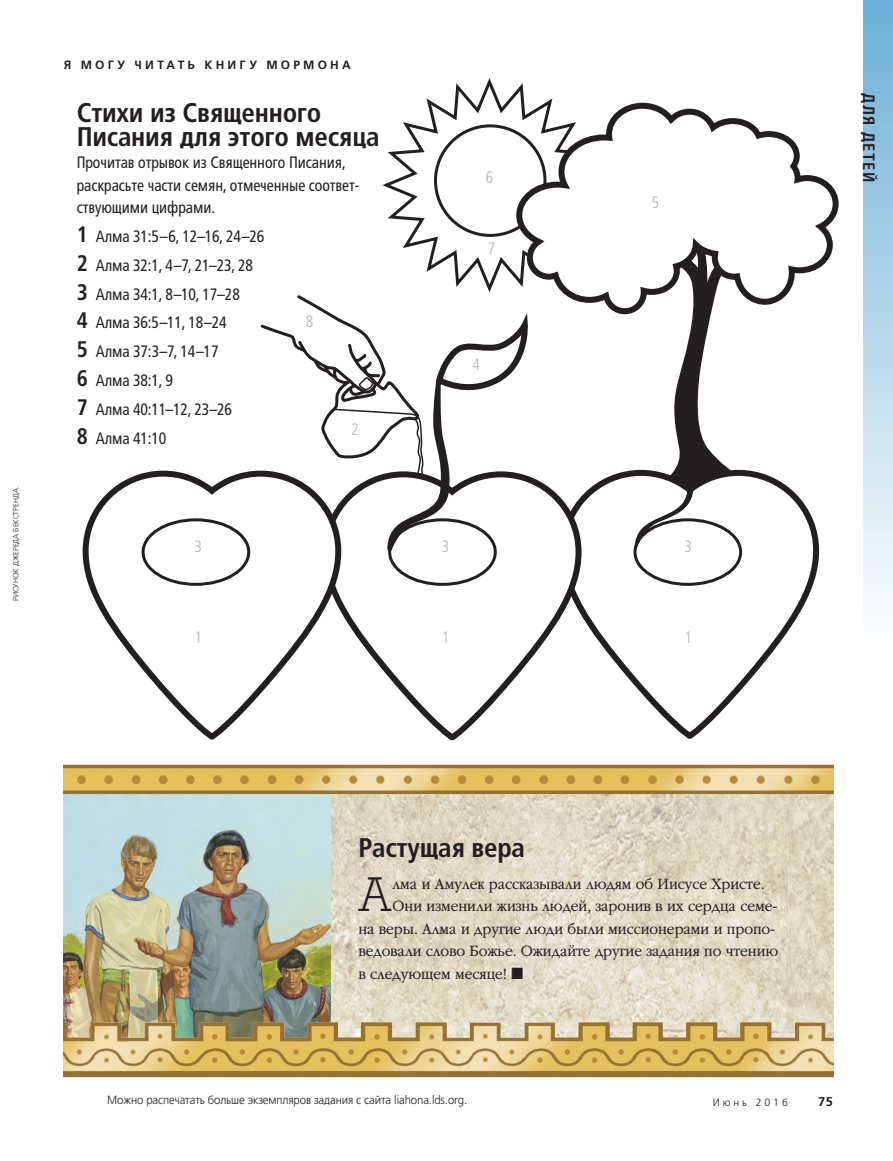
<style>
.page{position:relative;width:893px;height:1161px;background:#fff}
.page>*{position:absolute;margin:0;border:0;box-sizing:border-box;transform-origin:0 0}
.ARTCL_para_first_reg{font:300 49.65px "Rockwelllds Lat";color:#231f20;scale:.95 1}
.t1{font:700 condensed 27px/24px "Frutigerlds Lat";letter-spacing:-.01em;color:#231f20}
.ARTCL_para_first_reg-2{font:300 16.5px "Garamondlds Lat Plus";letter-spacing:-.01em;color:#231f20;scale:.95 1}
.LISTnmbr-1_para__I_C{font:condensed 16.5px "Frutigerlds Lat";letter-spacing:-.01em;color:#231f20;scale:.95 1}
.SIDE_para_LARGE{font:condensed 16.5px/22.5px "Frutigerlds Lat";letter-spacing:-.005em;color:#231f20;scale:.95 1}
.FIGimg_para_numbers{font:300 condensed 16.5px "Frutigerlds Lat";color:#b2b3b7;scale:.95 1}
.t2{font:700 condensed 16.5px "Frutigerlds Lat";letter-spacing:.085em;color:#231f20}
.Folio_R{font:700 12.75px "Frutigerlds Lat";color:#231f20}
.INFO_para_Frutiger{font:300 12px "Frutigerlds Lat";letter-spacing:-.01em;color:#231f20;scale:.95 1}
.ARTCL_seriesTitle{font:700 12px "Frutigerlds Lat";letter-spacing:.265em;color:#231f20}
.Folio_R-2{font:300 10.5px "Frutigerlds Lat";letter-spacing:.28em;color:#231f20}
.FIGimg-CRDT_para{font:300 7.5px "Frutigerlds Lat";color:#231f20}
.s1{font-weight:700;font-size:22.5px}
</style>
<div class="page">
<div style="left:863px;top:0;width:30px;height:639px;background:linear-gradient(to bottom,#6cafd8,#fdfefe)"></div>
<svg style="left:382px;top:78px;width:171px;height:214px"></svg>
<div style="left:434px;top:124px;width:112px;height:113px;border:3px solid #231f20;border-radius:50%"></div>
<svg style="left:585px;top:479px;width:235px;height:260px"></svg>
<svg style="left:344px;top:477px;width:241px;height:264px"></svg>
<div style="left:388px;top:518px;width:109px;height:68px;border:3px solid #231f20;border-radius:50%"></div>
<div style="left:633px;top:518px;width:109px;height:68px;border:3px solid #231f20;border-radius:50%"></div>
<svg style="left:634px;top:492px;width:61px;height:58px"></svg>
<svg style="left:582px;top:317px;width:195px;height:175px"></svg>
<svg style="left:513px;top:100px;width:326px;height:217px"></svg>
<svg style="left:82px;top:470px;width:262px;height:270px"></svg>
<div style="left:142px;top:518px;width:108px;height:68px;border:3px solid #231f20;border-radius:50%"></div>
<svg style="left:259px;top:294px;width:272px;height:259px"></svg>
<img style="left:64px;top:764px;width:769px;height:314px">
<img style="left:64px;top:788px;width:266px;height:255px">
<p class="FIGimg-CRDT_para" style="left:10px;top:601px;width:116px;rotate:-90deg">РИСУНОК ДЖЕРЕДА БЕКСТРЕНДА.</p>
<p class="ARTCL_seriesTitle" style="left:64px;top:55px;width:289px">Я МОГУ ЧИТАТЬ КНИГУ МОРМОНА</p>
<p class="t1" style="left:77px;top:100px;width:304px">Стихи из Священного<br>Писания для этого месяца</p>
<p class="SIDE_para_LARGE" style="left:77px;top:151px;width:299px">Прочитав отрывок из Священного Писания, раскрасьте части семян, отмеченные соответ&shy;ствующими цифрами.</p>
<p class="LISTnmbr-1_para__I_C" style="left:77px;top:224px;width:199px"><span class="s1">1</span> Алма 31:5–6, 12–16, 24–26</p>
<p class="LISTnmbr-1_para__I_C" style="left:77px;top:252px;width:187px"><span class="s1">2</span> Алма 32:1, 4–7, 21–23, 28</p>
<p class="LISTnmbr-1_para__I_C" style="left:77px;top:281px;width:173px"><span class="s1">3</span> Алма 34:1, 8–10, 17–28</p>
<p class="LISTnmbr-1_para__I_C" style="left:77px;top:310px;width:159px"><span class="s1">4</span> Алма 36:5–11, 18–24</p>
<p class="LISTnmbr-1_para__I_C" style="left:77px;top:339px;width:151px"><span class="s1">5</span> Алма 37:3–7, 14–17</p>
<p class="LISTnmbr-1_para__I_C" style="left:77px;top:367px;width:103px"><span class="s1">6</span> Алма 38:1, 9</p>
<p class="LISTnmbr-1_para__I_C" style="left:77px;top:396px;width:165px"><span class="s1">7</span> Алма 40:11–12, 23–26</p>
<p class="LISTnmbr-1_para__I_C" style="left:77px;top:425px;width:96px"><span class="s1">8</span> Алма 41:10</p>
<p class="FIGimg_para_numbers" style="left:306px;top:308px;width:9px">8</p>
<p class="FIGimg_para_numbers" style="left:351px;top:416px;width:9px">2</p>
<p class="FIGimg_para_numbers" style="left:195px;top:534px;width:9px">3</p>
<p class="FIGimg_para_numbers" style="left:195px;top:625px;width:9px">1</p>
<p class="FIGimg_para_numbers" style="left:486px;top:165px;width:9px">6</p>
<p class="FIGimg_para_numbers" style="left:488px;top:235px;width:9px">7</p>
<p class="FIGimg_para_numbers" style="left:472px;top:351px;width:9px">4</p>
<p class="FIGimg_para_numbers" style="left:651px;top:190px;width:9px">5</p>
<p class="FIGimg_para_numbers" style="left:442px;top:534px;width:9px">3</p>
<p class="FIGimg_para_numbers" style="left:685px;top:534px;width:9px">3</p>
<p class="FIGimg_para_numbers" style="left:442px;top:625px;width:9px">1</p>
<p class="FIGimg_para_numbers" style="left:685px;top:625px;width:9px">1</p>
<p class="t2" style="left:881px;top:93px;width:91px;rotate:90deg">ДЛЯ ДЕТЕЙ</p>
<p class="t1" style="left:358px;top:835px;width:168px">Растущая вера</p>
<p class="ARTCL_para_first_reg" style="left:360px;top:857px;width:34px">А</p>
<p class="ARTCL_para_first_reg-2" style="left:393px;top:872px;width:393px">лма и Амулек рассказывали людям об Иисусе Христе.</p>
<p class="ARTCL_para_first_reg-2" style="left:393px;top:894px;width:407px">Они изменили жизнь людей, заронив в их сердца семе-</p>
<p class="ARTCL_para_first_reg-2" style="left:358px;top:917px;width:440px">на веры. Алма и другие люди были миссионерами и пропо-</p>
<p class="ARTCL_para_first_reg-2" style="left:358px;top:939px;width:444px">ведовали слово Божье. Ожидайте другие задания по чтению</p>
<p class="ARTCL_para_first_reg-2" style="left:358px;top:962px;width:176px">в следующем месяце! ◼</p>
<p class="INFO_para_Frutiger" style="left:107px;top:1091px;width:380px">Можно распечатать больше экземпляров задания с сайта liahona.lds.org.</p>
<p class="Folio_R-2" style="left:713px;top:1094px;width:77px">Июнь 2016</p>
<p class="Folio_R" style="left:818px;top:1091px;width:16px">75</p>
</div>
